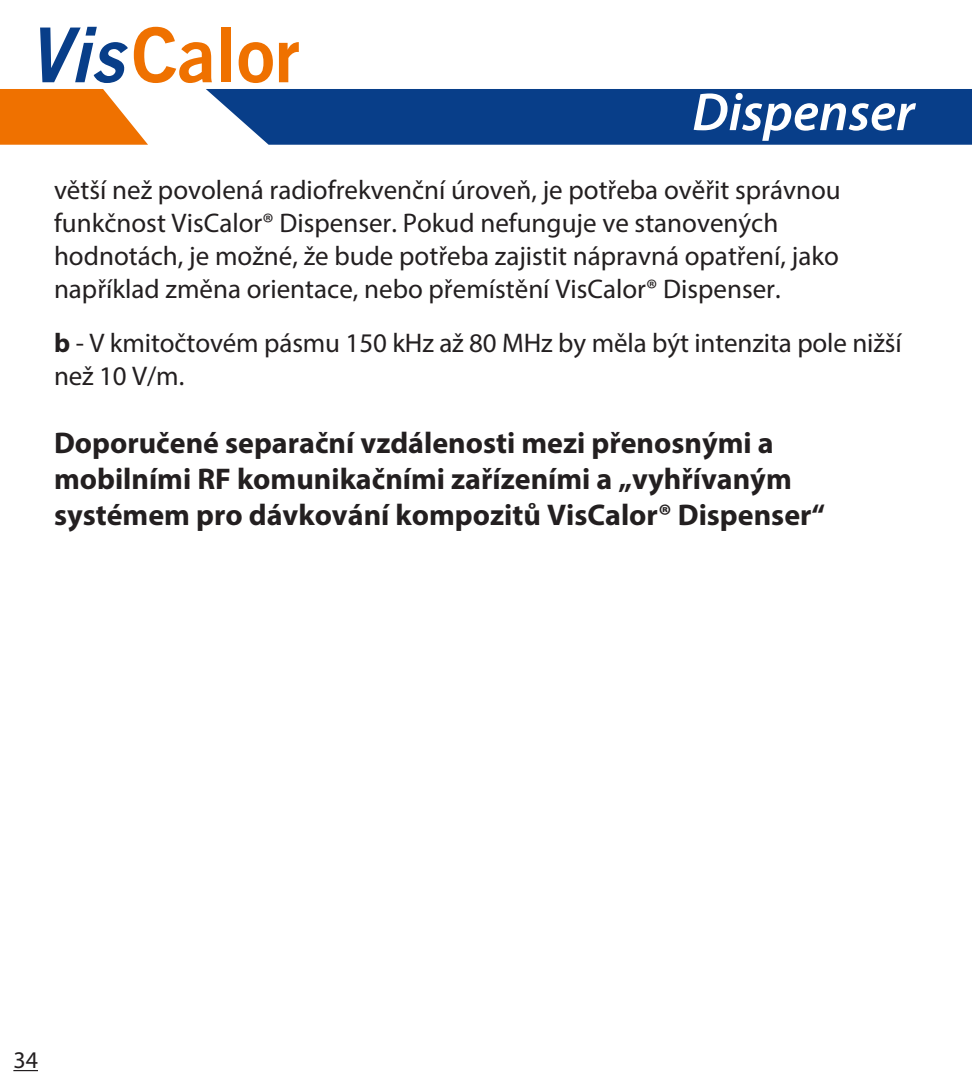
<style>
.page{position:relative;width:972px;height:1080px;background:#fff}
.page>*{position:absolute;margin:0;border:0;box-sizing:border-box;transform-origin:0 0}
.t1{font:italic 600 54px "Myriad Pro";color:#fff}
.t2{font:700 30px/36px "Myriad Pro";color:#231f20}
.t3{font:27px/32.7px "Myriad Pro";color:#231f20}
.t4{font:24px "Myriad Pro";color:#231f20}
.s1{font-weight:700}
</style>
<div class="page">
<svg style="left:13px;top:1070px;width:25px;height:1px"></svg>
<div style="left:206px;top:89px;width:766px;height:56px;background:#083e89"></div>
<svg style="left:0;top:89px;width:148px;height:56px;background:#f18626"></svg>
<svg style="left:40px;top:27px;width:88px;height:56px"></svg>
<svg style="left:134px;top:27px;width:78px;height:56px"></svg>
<div style="left:222px;top:28px;width:9px;height:54px;background:#ef7100"></div>
<svg style="left:239px;top:42px;width:34px;height:41px"></svg>
<svg style="left:279px;top:42px;width:20px;height:40px"></svg>
<h1 class="t1" style="left:692px;top:78px;width:224px">Dispenser</h1>
<p class="t3" style="left:54px;top:174px;width:788px">větší než povolená radiofrekvenční úroveň, je potřeba ověřit správnou funkčnost VisCalor® Dispenser. Pokud nefunguje ve stanovených hodnotách, je možné, že bude potřeba zajistit nápravná opatření, jako například změna orientace, nebo přemístění VisCalor® Dispenser.</p>
<p class="t3" style="left:54px;top:327px;width:849px"><span class="s1">b</span> - V kmitočtovém pásmu 150 kHz až 80 MHz by měla být intenzita pole nižší než 10 V/m.</p>
<p class="t2" style="left:54px;top:424px;width:773px">Doporučené separační vzdálenosti mezi přenosnými a mobilními RF komunikačními zařízeními a „vyhřívaným systémem pro dávkování kompozitů VisCalor® Dispenser“</p>
<p class="t4" style="left:13px;top:1045px;width:26px">34</p>
</div>
